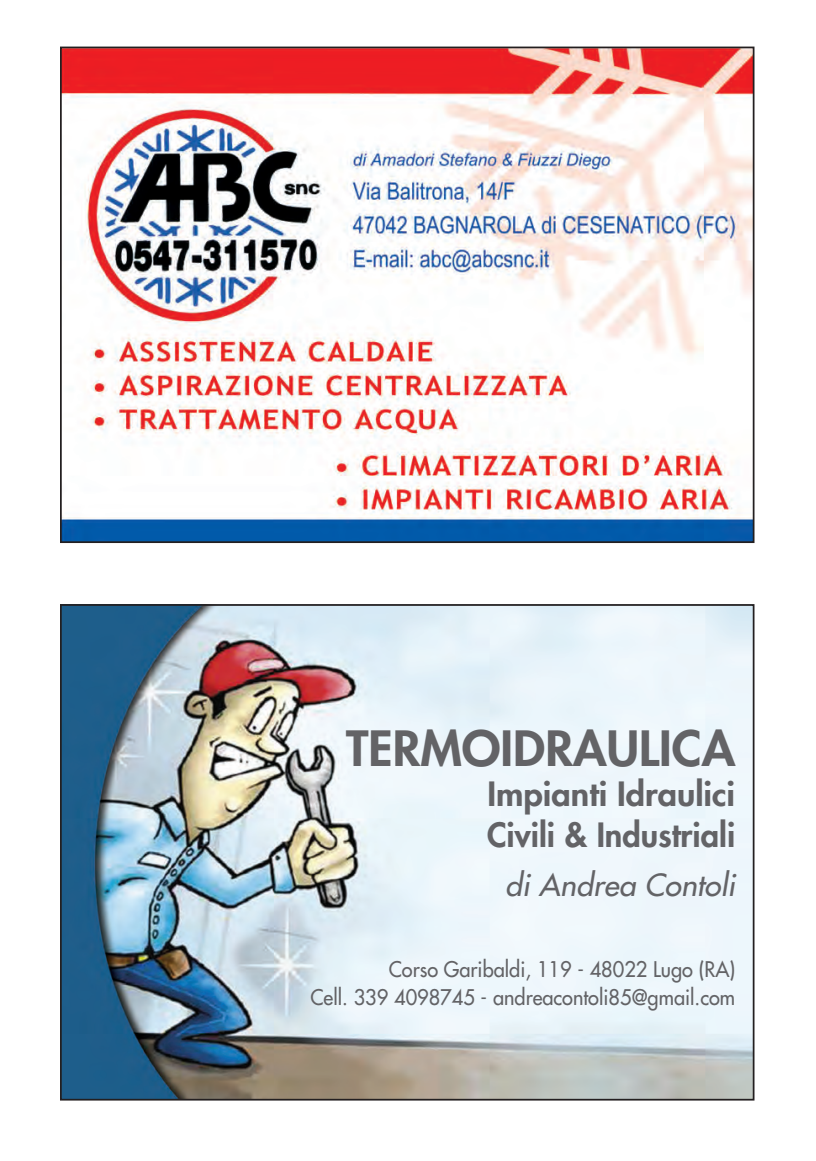
<style>
.page{position:relative;width:816px;height:1161px;background:#fff}
.page>*{position:absolute;margin:0;border:0;box-sizing:border-box;transform-origin:0 0}
.t1{font:800 47.25px "Futura Std";color:#636366;scale:1.05 1}
.t2{font:800 32.55px/40.6px "Futura Std";color:#636366;scale:1.05 1}
.t3{font:italic 500 29.75px "Futura Std";color:#636366}
.t4{font:500 21px/28px "Futura Std";color:#636366;text-align:right;scale:.95 1}
</style>
<div class="page">
<img style="left:63px;top:50px;width:688px;height:490px">
<div style="left:60px;top:47px;width:694px;height:496px;border:2px solid #231f20"></div>
<img style="left:63px;top:607px;width:688px;height:490px">
<div style="left:60px;top:604px;width:694px;height:496px;border:2px solid #231f20"></div>
<h1 class="t1" style="left:346px;top:718px;width:372px">TERMOIDRAULICA</h1>
<h2 class="t2" style="left:487px;top:773px;width:238px">Impianti Idraulici<br>Civili &amp; Industriali</h2>
<h3 class="t3" style="left:505px;top:866px;width:231px">di Andrea Contoli</h3>
<p class="t4" style="left:310px;top:955px;width:449px">Corso Garibaldi, 119 - 48022 Lugo (RA)<br>Cell. 339 4098745 - andreacontoli85@gmail.com</p>
</div>
